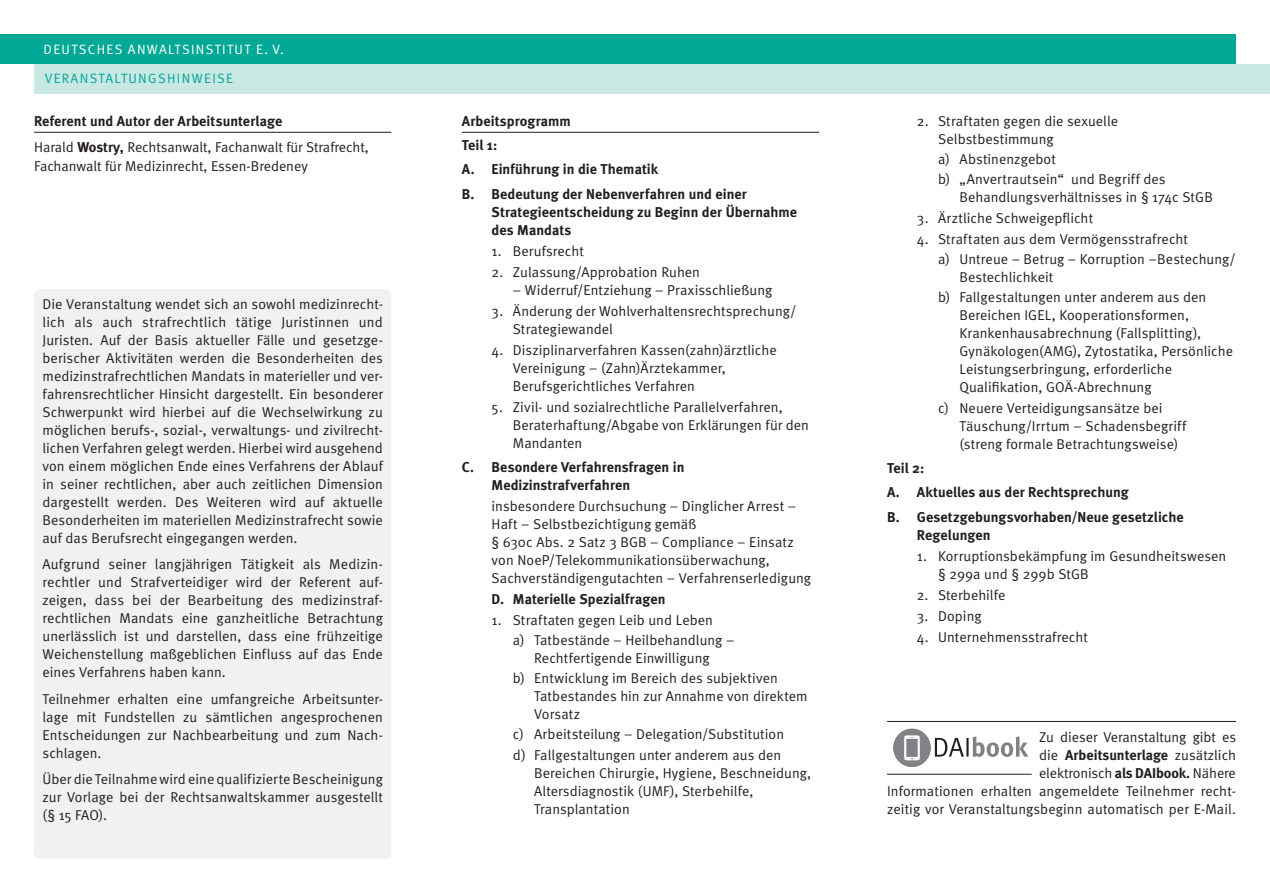
<style>
.page{position:relative;width:1270px;height:893px;background:#fff}
.page>*{position:absolute;margin:0;border:0;box-sizing:border-box;transform-origin:0 0}
.t1{font:14.25px/18px "Meta Normal";letter-spacing:.005em;color:#231f20}
.t2{font:700 14.25px/24.5px "Meta";letter-spacing:.005em;color:#231f20}
.t3{font:13.5px "Meta Normal";letter-spacing:.1em;color:#fff}
.t4{font:13.5px "Meta Normal";letter-spacing:.1em;color:#00a895}
.s1{font-family:"Meta";font-weight:700}
.s2{font-family:"Meta Normal";font-weight:400}
</style>
<div class="page">
<div style="left:34px;top:64px;width:1235px;height:30px;background:#c9e8e4"></div>
<div style="left:0;top:34px;width:1235px;height:30px;background:#00a895"></div>
<hr style="left:34px;top:132px;width:357px;height:1px;background:#231f20">
<div style="left:34px;top:289px;width:357px;height:570px;background:#f0f1f2;border-radius:6px"></div>
<hr style="left:462px;top:132px;width:357px;height:1px;background:#231f20">
<svg style="left:934px;top:736px;width:94px;height:21px"></svg>
<hr style="left:887px;top:774px;width:144px;height:1px;background:#231f20">
<div style="left:893px;top:729px;width:37px;height:38px;background:#808285;border-radius:50%"></div>
<svg style="left:904px;top:735px;width:15px;height:25px"></svg>
<hr style="left:887px;top:721px;width:348px;height:1px;background:#231f20">
<p class="t3" style="left:44px;top:41px;width:241px">Deutsches Anwaltsinstitut e. V.</p>
<p class="t4" style="left:45px;top:71px;width:190px">Veranstaltungshinweise</p>
<p class="t2" style="left:34px;top:109px;width:250px">Referent und Autor der Arbeitsunterlage</p>
<p class="t1" style="left:34px;top:137px;width:336px;line-height:19.5px">H arald <span class="s1">Wostry,</span> Rechtsanwalt, Fachanwalt für Strafrecht,<br>Fachanwalt für Medizinrecht, Essen-Bredeney</p>
<p class="t1" style="left:43px;top:295px;width:342px;text-align:justify">Die Veranstaltung wendet sich an sowohl medizinrecht&shy;lich als auch strafrechtlich tätige Juristinnen und Juristen. Auf der Basis aktueller Fälle und gesetzge&shy;berischer Aktivitäten werden die Besonderheiten des medizinstrafrechtlichen Mandats in materieller und ver&shy;fahrensrechtlicher H insicht dargestellt. Ein besonderer Schwerpunkt wird hierbei auf die Wechselwirkung zu möglichen berufs-, sozial-, verwaltungs- und zivilrecht&shy;lichen Verfahren gelegt werden. H ierbei wird ausgehend von einem möglichen Ende eines Verfahrens der Ablauf in seiner rechtlichen, aber auch zeitlichen Dimension dargestellt werden. Des Weiteren wird auf aktuelle Besonderheiten im materiellen Medizinstrafrecht sowie auf das Berufsrecht eingegangen werden.</p>
<p class="t1" style="left:43px;top:555px;width:342px;text-align:justify">Aufgrund seiner langjährigen Tätigkeit als Medizin&shy;rechtler und Strafverteidiger wird der Referent auf&shy;zeigen, dass bei der Bearbeitung des medizinstraf&shy;rechtlichen Mandats eine ganzheitliche Betrachtung unerlässlich ist und darstellen, dass eine frühzeitige Weichenstellung maßgeblichen Einfluss auf das Ende eines Verfahrens haben kann.</p>
<p class="t1" style="left:42px;top:690px;width:342px;text-align:justify">Teilnehmer erhalten eine umfangreiche Arbeitsunter&shy;lage mit Fundstellen zu sämtlichen angesprochenen Entscheidungen zur Nachbearbeitung und zum Nach&shy;schlagen.</p>
<p class="t1" style="left:42px;top:770px;width:342px;text-align:justify">Über die Teilnahme wird eine qualifizierte Bescheinigung zur Vorlage bei der Rechtsanwaltskammer ausgestellt (§ 15 FAO).</p>
<p class="t2" style="left:462px;top:109px;width:286px">Arbeitsprogramm<br>Teil 1:<br>A. Einführung in die Thematik<br>B. Bedeutung der Nebenverfahren und einer</p>
<p class="t2" style="left:491px;top:203px;width:307px;line-height:18px">Strategieentscheidung zu Beginn der Übernahme des Mandats</p>
<p class="t1" style="left:491px;top:242px;width:94px">1. Berufsrecht</p>
<p class="t1" style="left:491px;top:263px;width:210px">2. Zulassung/Approbation Ruhen</p>
<p class="t1" style="left:513px;top:281px;width:261px">– Widerruf/Entziehung – Praxisschließung</p>
<p class="t1" style="left:513px;top:302px;width:285px;text-indent:-21px">3. Änderung der Wohlverhaltensrechtsprechung/<br>Strategiewandel</p>
<p class="t1" style="left:513px;top:341px;width:265px;text-indent:-21px">4. Disziplinarverfahren Kassen(zahn)ärztliche<br>Vereinigung – (Zahn)Ärztekammer,<br>Berufsgerichtliches Verfahren</p>
<p class="t1" style="left:513px;top:398px;width:297px;text-indent:-21px">5. Zivil- und sozialrechtliche Parallelverfahren,<br>Beraterhaftung/Abgabe von Erklärungen für den<br>Mandanten</p>
<p class="t2" style="left:491px;top:458px;width:194px;line-height:18px;text-indent:-30px">C. Besondere Verfahrensfragen in<br>Medizinstrafverfahren</p>
<p class="t1" style="left:491px;top:497px;width:321px">insbesondere Durchsuchung – Dinglicher Arrest –<br>H aft – Selbstbezichtigung gemäß<br>§ 630c Abs. 2 Satz 3 BGB – Compliance – Einsatz von NoeP/Telekommunikationsüberwachung, Sachverständigengutachten – Verfahrenserledigung</p>
<p class="t2" style="left:491px;top:587px;width:175px">D. Materielle Spezialfragen</p>
<p class="t1" style="left:513px;top:610px;width:223px;line-height:20.1px;text-indent:-21px">1. Straftaten gegen Leib und Leben<br>a) Tatbestände – H eilbehandlung –</p>
<p class="t1" style="left:513px;top:648px;width:266px;line-height:20.1px;text-indent:21px">Rechtfertigende Einwilligung<br>b) Entwicklung im Bereich des subjektiven</p>
<p class="t1" style="left:534px;top:687px;width:275px">Tatbestandes hin zur Annahme von direktem<br>Vorsatz</p>
<p class="t1" style="left:513px;top:724px;width:273px;line-height:20.1px">c) Arbeitsteilung – Delegation/Substitution d) Fallgestaltungen unter anderem aus den</p>
<p class="t1" style="left:534px;top:763px;width:278px">Bereichen Chirurgie, Hygiene, Beschneidung,<br>Altersdiagnostik (UM F), Sterbehilfe,<br>Transplantation</p>
<p class="t1" style="left:938px;top:112px;width:181px;text-indent:-21px">2. Straftaten gegen die sexuelle<br>Selbstbestimmung</p>
<p class="t1" style="left:938px;top:149px;width:229px;line-height:20.1px">a) Abstinenzgebot<br>b) „Anvertrautsein“ und Begriff des</p>
<p class="t1" style="left:959px;top:188px;width:255px">Behandlungsverhältnisses in § 174c StGB</p>
<p class="t1" style="left:916px;top:209px;width:178px">3. Ärztliche Schweigepflicht</p>
<p class="t1" style="left:938px;top:229px;width:299px;line-height:20.1px;text-indent:-21px">4. Straftaten aus dem Vermögensstrafrecht<br>a) U ntreue – Betrug – Korruption –Bestechung/</p>
<p class="t1" style="left:938px;top:267px;width:270px;line-height:20.1px;text-indent:21px">Bestechlichkeit<br>b) Fallgestaltungen unter anderem aus den</p>
<p class="t1" style="left:959px;top:306px;width:73px">Bereichen IGEL</p>
<p class="t1" style="left:959px;top:306px;width:243px;text-indent:92px">, Kooperationsformen,<br>Krankenhausabrechnung (Fallsplitting),<br>Gynäkologen(AMG</p>
<p class="t1" style="left:959px;top:342px;width:275px;text-indent:113px">), Zytostatika, Persönliche<br>Leistungserbringung, erforderliche<br>Qualifikation, GOÄ-Abrechnung</p>
<p class="t1" style="left:959px;top:398px;width:228px;text-indent:-21px">c) N euere Verteidigungsansätze bei<br>Täuschung/I rrtum – Schadensbegriff (streng formale Betrachtungsweise)</p>
<p class="t2" style="left:887px;top:456px;width:298px">Teil 2:<br>A. Aktuelles aus der Rechtsprechung<br>B. Gesetzgebungsvorhaben/Neue gesetzliche</p>
<p class="t2" style="left:916px;top:523px;width:75px">Regelungen</p>
<p class="t1" style="left:938px;top:547px;width:290px;text-indent:-21px">1. Korruptionsbekämpfung im Gesundheitswesen § 299a und § 299b StGB</p>
<p class="t1" style="left:916px;top:586px;width:90px">2. Sterbehilfe</p>
<p class="t1" style="left:916px;top:607px;width:66px">3. Doping</p>
<p class="t1" style="left:916px;top:628px;width:172px">4. U nternehmensstrafrecht</p>
<p class="t1" style="left:1038px;top:727px;width:198px">Zu dieser Veranstaltung gibt es</p>
<p class="t2" style="left:1038px;top:742px;width:198px"><span class="s2">die</span> Arbeitsunterlage <span class="s2">zusätzlich</span></p>
<p class="t1" style="left:887px;top:763px;width:350px;text-align:justify;text-indent:152px">elektronisch <span class="s1">als DAIbook.</span> N ähere I nformationen erhalten angemeldete Teilnehmer recht&shy;zeitig vor Veranstaltungsbeginn automatisch per E-Mail.</p>
</div>
